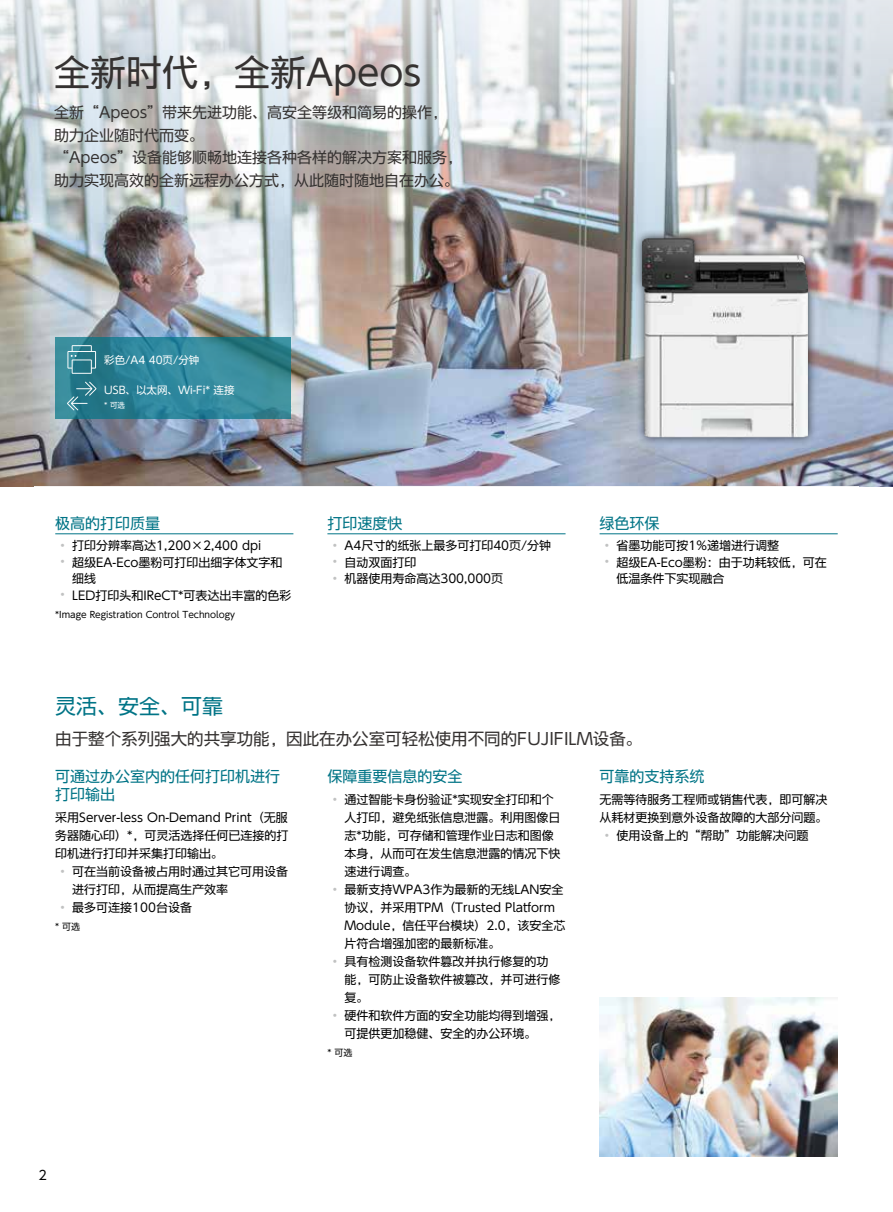
<style>
.page{position:relative;width:893px;height:1212px;background:#fff}
.page>*{position:absolute;margin:0;border:0;box-sizing:border-box;transform-origin:0 0}
.t1{font:36px "UD Shin Go SC Gbe";color:#353231}
.t2{font:21px "UD Shin Go SC Gbe";color:#007486}
.t3{font:16.5px "UD Shin Go SC Gbe";color:#353231}
.t4{font:15px/22.5px "UD Shin Go SC Gbe";color:#353231}
.t5{font:15px/18px "UD Shin Go SC Gbe";color:#007486}
.t6{font:12.75px "UD Shin Go SC Gbe";color:#000}
.t7{font:12px/18px "UD Shin Go SC Gbe";color:#000;text-align:justify}
.t8{font:10.5px "UD Shin Go SC Gbe";color:#fff}
.t9{font:9px "UD Shin Go SC Gbe";color:#000}
.t10{font:7.5px "UD Shin Go SC Gbe";color:#fff}
.s1{font-size:15px;color:#c1c2c2}
</style>
<div class="page">
<img style="left:0;top:0;width:893px;height:486px">
<hr style="left:55px;top:533px;width:238px;height:1px;background:#007486">
<hr style="left:600px;top:533px;width:238px;height:1px;background:#007486">
<hr style="left:327px;top:533px;width:239px;height:1px;background:#007486">
<img style="left:600px;top:998px;width:238px;height:159px">
<div style="left:632px;top:228px;width:185px;height:218px;background:#000;opacity:.75"></div>
<img style="left:642px;top:237px;width:166px;height:201px">
<svg style="left:55px;top:337px;width:236px;height:81px;background:#308597"></svg>
<svg style="left:67px;top:382px;width:29px;height:28px"></svg>
<svg style="left:67px;top:345px;width:29px;height:29px"></svg>
<h1 class="t1" style="left:54px;top:50px;width:369px">全新时代，全新Apeos</h1>
<p class="t4" style="left:54px;top:102px;width:410px">全新“Apeos”带来先进功能、高安全等级和简易的操作，助力企业随时代而变。<br>“Apeos”设备能够顺畅地连接各种各样的解决方案和服务，助力实现高效的全新远程办公方式，从此随时随地自在办公。</p>
<p class="t8" style="left:104px;top:353px;width:97px">彩色/A4 40页/分钟</p>
<p class="t8" style="left:104px;top:384px;width:132px">USB、以太网、Wi-Fi* 连接</p>
<p class="t10" style="left:104px;top:400px;width:22px">* 可选</p>
<p class="t5" style="left:55px;top:515px;width:106px">极高的打印质量</p>
<p class="t7" style="left:55px;top:537px;width:207px"><span class="s1">・</span>打印分辨率高达1,200×2,400 dpi</p>
<p class="t7" style="left:55px;top:553px;width:229px"><span class="s1">・</span>超级EA-Eco墨粉可打印出细字体文字和</p>
<p class="t7" style="left:72px;top:570px;width:26px">细线</p>
<p class="t7" style="left:55px;top:586px;width:238px"><span class="s1">・</span> LED打印头和IReCT*可表达出丰富的色彩</p>
<p class="t9" style="left:55px;top:609px;width:181px">*Image Registration Control Technology</p>
<p class="t5" style="left:327px;top:515px;width:76px">打印速度快</p>
<p class="t7" style="left:327px;top:537px;width:225px;line-height:16.5px;text-align:left"><span class="s1">・</span> A4尺寸的纸张上最多可打印40页/分钟<span class="s1">・</span>自动双面打印<br><span class="s1">・</span>机器使用寿命高达300,000页</p>
<p class="t5" style="left:600px;top:515px;width:61px">绿色环保</p>
<p class="t7" style="left:600px;top:537px;width:181px"><span class="s1">・</span>省墨功能可按1%递增进行调整</p>
<p class="t7" style="left:600px;top:553px;width:229px"><span class="s1">・</span>超级EA-Eco墨粉：由于功耗较低，可在</p>
<p class="t7" style="left:617px;top:570px;width:109px">低温条件下实现融合</p>
<h2 class="t2" style="left:55px;top:693px;width:170px">灵活、安全、可靠</h2>
<h3 class="t3" style="left:55px;top:729px;width:589px">由于整个系列强大的共享功能，因此在办公室可轻松使用不同的FUJIFILM设备。</h3>
<p class="t5" style="left:55px;top:768px;width:226px">可通过办公室内的任何打印机进行打印输出</p>
<p class="t7" style="left:55px;top:809px;width:234px">采用Server-less On-Demand Print（无服</p>
<p class="t7" style="left:55px;top:827px;width:235px">务器随心印）*，可灵活选择任何已连接的打</p>
<p class="t7" style="left:55px;top:845px;width:169px">印机进行打印并采集打印输出。</p>
<p class="t7" style="left:55px;top:863px;width:235px"><span class="s1">・</span>可在当前设备被占用时通过其它可用设备</p>
<p class="t7" style="left:72px;top:881px;width:158px">进行打印，从而提高生产效率</p>
<p class="t7" style="left:55px;top:899px;width:138px"><span class="s1">・</span>最多可连接100台设备</p>
<p class="t9" style="left:55px;top:921px;width:26px">* 可选</p>
<p class="t5" style="left:327px;top:768px;width:136px">保障重要信息的安全</p>
<p class="t7" style="left:327px;top:791px;width:228px"><span class="s1">・</span>通过智能卡身份验证*实现安全打印和个</p>
<p class="t7" style="left:344px;top:809px;width:217px">人打印，避免纸张信息泄露。利用图像日</p>
<p class="t7" style="left:344px;top:827px;width:211px">志*功能，可存储和管理作业日志和图像</p>
<p class="t7" style="left:344px;top:845px;width:217px">本身，从而可在发生信息泄露的情况下快</p>
<p class="t7" style="left:344px;top:863px;width:73px">速进行调查。</p>
<p class="t7" style="left:327px;top:881px;width:237px"><span class="s1">・</span>最新支持WPA3作为最新的无线LAN安全</p>
<p class="t7" style="left:344px;top:899px;width:212px">协议，并采用TPM（Trusted Platform</p>
<p class="t7" style="left:344px;top:917px;width:223px">Module，信任平台模块）2.0，该安全芯</p>
<p class="t7" style="left:344px;top:935px;width:157px">片符合增强加密的最新标准。</p>
<p class="t7" style="left:327px;top:953px;width:223px"><span class="s1">・</span>具有检测设备软件篡改并执行修复的功</p>
<p class="t7" style="left:344px;top:971px;width:217px">能，可防止设备软件被篡改，并可进行修</p>
<p class="t7" style="left:344px;top:989px;width:25px">复。</p>
<p class="t7" style="left:327px;top:1007px;width:235px"><span class="s1">・</span>硬件和软件方面的安全功能均得到增强，</p>
<p class="t7" style="left:344px;top:1025px;width:193px">可提供更加稳健、安全的办公环境。</p>
<p class="t9" style="left:327px;top:1047px;width:26px">* 可选</p>
<p class="t5" style="left:600px;top:768px;width:106px">可靠的支持系统</p>
<p class="t7" style="left:600px;top:791px;width:229px">无需等待服务工程师或销售代表，即可解决从耗材更换到意外设备故障的大部分问题。<span class="s1">・</span>使用设备上的“帮助”功能解决问题</p>
<p class="t6" style="left:38px;top:1167px;width:10px">2</p>
</div>
